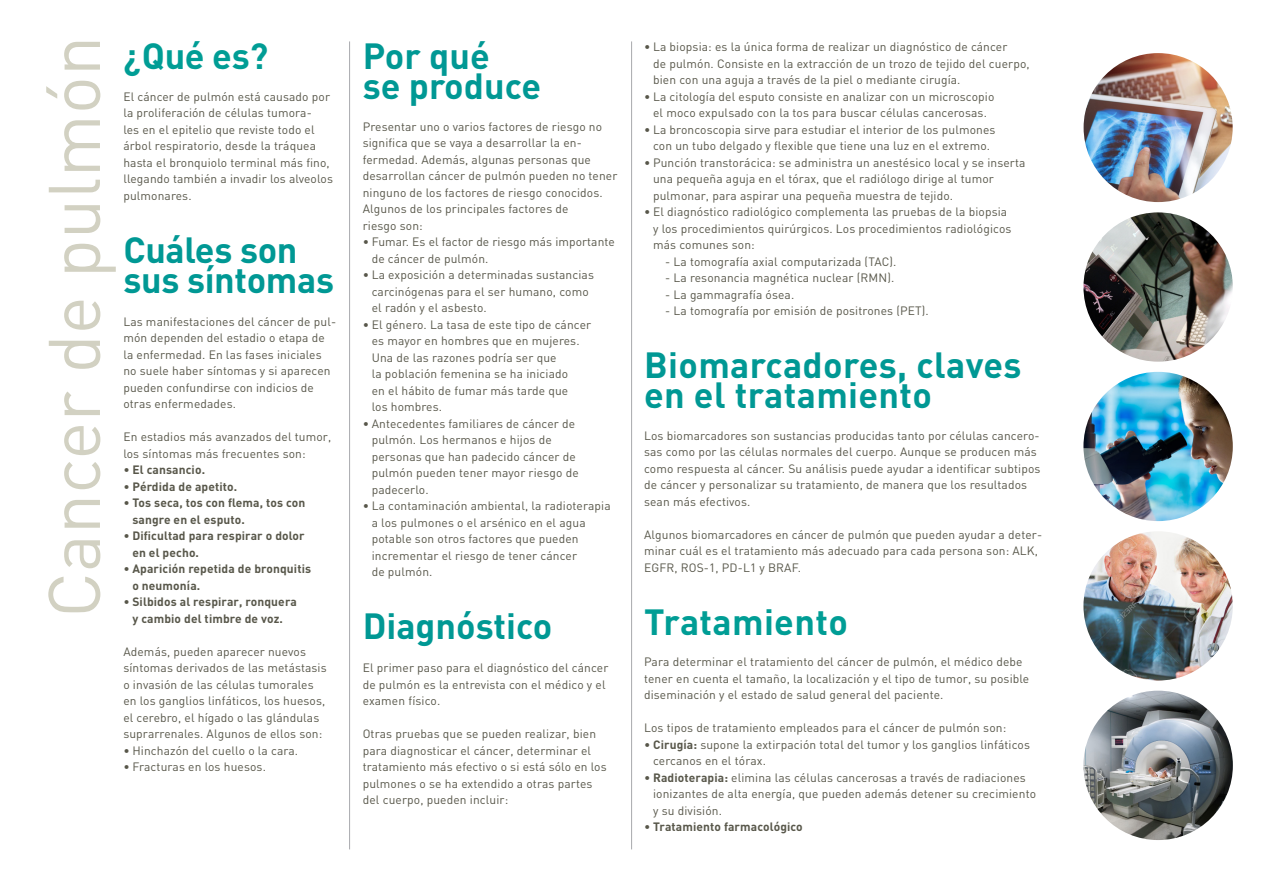
<style>
.page{position:relative;width:1277px;height:892px;background:#fff}
.page>*{position:absolute;margin:0;border:0;box-sizing:border-box;transform-origin:0 0}
.t1{font:71.85px "DIN";color:#d2d1c2}
.t2{font:700 36px/30px "DIN";color:#009894}
.t3{font:700 36px "DIN";letter-spacing:.005em;color:#009d95}
.t4{font:12px/16.5px "DIN";letter-spacing:.01em;color:#58574a}
.t5{font:700 12px "DIN";letter-spacing:.01em;color:#58574a}
.s1{font-weight:400}
.s2{font-weight:700}
</style>
<div class="page">
<hr style="left:349px;top:41px;width:1px;height:808px;background:#a8a9ad">
<hr style="left:631px;top:41px;width:1px;height:808px;background:#a8a9ad">
<img style="left:1083px;top:372px;width:149px;height:149px;border-radius:75px">
<img style="left:1083px;top:212px;width:149px;height:150px;border-radius:75px">
<img style="left:1083px;top:531px;width:149px;height:149px;border-radius:75px">
<img style="left:1083px;top:691px;width:149px;height:149px;border-radius:75px">
<img style="left:1083px;top:53px;width:149px;height:149px;border-radius:74px">
<p class="t3" style="left:123px;top:33px;width:146px">¿Qué es?</p>
<p class="t4" style="left:123px;top:88px;width:211px">El cáncer de pulmón está causado por la proliferación de células tumora-<br>les en el epitelio que reviste todo el árbol respiratorio, desde la tráquea hasta el bronquiolo terminal más fino, llegando también a invadir los alveolos pulmonares.</p>
<p class="t2" style="left:123px;top:233px;width:212px">Cuáles son sus síntomas</p>
<p class="t4" style="left:123px;top:313px;width:214px">Las manifestaciones del cáncer de pul&shy;món dependen del estadio o etapa de la enfermedad. En las fases iniciales no suele haber síntomas y si aparecen pueden confundirse con indicios de otras enfermedades.</p>
<p class="t4" style="left:123px;top:428px;width:209px">En estadios más avanzados del tumor, los síntomas más frecuentes son:</p>
<p class="t5" style="left:123px;top:462px;width:83px"><span class="s1">•</span> El cansancio.</p>
<p class="t5" style="left:123px;top:479px;width:115px"><span class="s1">•</span> Pérdida de apetito.</p>
<p class="t5" style="left:123px;top:495px;width:183px"><span class="s1">•</span> Tos seca, tos con flema, tos con</p>
<p class="t5" style="left:132px;top:512px;width:114px">sangre en el esputo.</p>
<p class="t5" style="left:123px;top:528px;width:183px"><span class="s1">•</span> Dificultad para respirar o dolor</p>
<p class="t5" style="left:132px;top:545px;width:68px">en el pecho.</p>
<p class="t5" style="left:123px;top:561px;width:189px"><span class="s1">•</span> Aparición repetida de bronquitis</p>
<p class="t5" style="left:132px;top:578px;width:69px">o neumonía.</p>
<p class="t5" style="left:123px;top:594px;width:175px"><span class="s1">•</span> Silbidos al respirar, ronquera</p>
<p class="t5" style="left:132px;top:611px;width:152px">y cambio del timbre de voz.</p>
<p class="t4" style="left:123px;top:643px;width:205px">Además, pueden aparecer nuevos síntomas derivados de las metástasis o invasión de las células tumorales en los ganglios linfáticos, los huesos, el cerebro, el hígado o las glándulas suprarrenales. Algunos de ellos son:</p>
<p class="t4" style="left:123px;top:742px;width:176px">• Hinchazón del cuello o la cara.</p>
<p class="t4" style="left:123px;top:758px;width:144px">• Fracturas en los huesos.</p>
<p class="t1" style="left:29px;top:618px;width:583px;rotate:-90deg">Cancer de pulmón</p>
<p class="t2" style="left:362px;top:40px;width:129px">Por qué</p>
<p class="t2" style="left:362px;top:70px;width:180px">se produce</p>
<p class="t4" style="left:362px;top:118px;width:256px">Presentar uno o varios factores de riesgo no significa que se vaya a desarrollar la en&shy;fermedad. Además, algunas personas que desarrollan cáncer de pulmón pueden no tener ninguno de los factores de riesgo conocidos.</p>
<p class="t4" style="left:362px;top:200px;width:207px">Algunos de los principales factores de</p>
<p class="t4" style="left:362px;top:217px;width:62px">riesgo son:</p>
<p class="t4" style="left:371px;top:233px;width:244px;text-indent:-9px">• Fumar. Es el factor de riesgo más importante de cáncer de pulmón.</p>
<p class="t4" style="left:362px;top:266px;width:233px;text-align:center">• La exposición a determinadas sustancias carcinógenas para el ser humano, como</p>
<p class="t4" style="left:371px;top:299px;width:117px">el radón y el asbesto.</p>
<p class="t4" style="left:362px;top:316px;width:230px">• El género. La tasa de este tipo de cáncer</p>
<p class="t4" style="left:371px;top:332px;width:209px">es mayor en hombres que en mujeres.</p>
<p class="t4" style="left:371px;top:349px;width:186px">Una de las razones podría ser que</p>
<p class="t4" style="left:371px;top:365px;width:198px">la población femenina se ha iniciado</p>
<p class="t4" style="left:371px;top:382px;width:198px">en el hábito de fumar más tarde que</p>
<p class="t4" style="left:371px;top:398px;width:72px">los hombres.</p>
<p class="t4" style="left:362px;top:415px;width:214px">• Antecedentes familiares de cáncer de</p>
<p class="t4" style="left:371px;top:431px;width:181px">pulmón. Los hermanos e hijos de</p>
<p class="t4" style="left:371px;top:448px;width:205px">personas que han padecido cáncer de</p>
<p class="t4" style="left:371px;top:464px;width:208px">pulmón pueden tener mayor riesgo de</p>
<p class="t4" style="left:371px;top:481px;width:58px">padecerlo.</p>
<p class="t4" style="left:371px;top:497px;width:240px;text-indent:-9px">• La contaminación ambiental, la radioterapia a los pulmones o el arsénico en el agua</p>
<p class="t4" style="left:371px;top:530px;width:208px">potable son otros factores que pueden</p>
<p class="t4" style="left:371px;top:547px;width:207px">incrementar el riesgo de tener cáncer</p>
<p class="t4" style="left:371px;top:563px;width:62px">de pulmón.</p>
<p class="t2" style="left:362px;top:610px;width:191px">Diagnóstico</p>
<p class="t4" style="left:362px;top:659px;width:247px">El primer paso para el diagnóstico del cáncer de pulmón es la entrevista con el médico y el examen físico.</p>
<p class="t4" style="left:362px;top:725px;width:245px">Otras pruebas que se pueden realizar, bien para diagnosticar el cáncer, determinar el tratamiento más efectivo o si está sólo en los pulmones o se ha extendido a otras partes</p>
<p class="t4" style="left:362px;top:791px;width:147px">del cuerpo, pueden incluir:</p>
<p class="t4" style="left:644px;top:38px;width:365px">• La biopsia: es la única forma de realizar un diagnóstico de cáncer</p>
<p class="t4" style="left:653px;top:55px;width:378px">de pulmón. Consiste en la extracción de un trozo de tejido del cuerpo, bien con una aguja a través de la piel o mediante cirugía.</p>
<p class="t4" style="left:644px;top:88px;width:352px">• La citología del esputo consiste en analizar con un microscopio</p>
<p class="t4" style="left:653px;top:104px;width:335px">el moco expulsado con la tos para buscar células cancerosas.</p>
<p class="t4" style="left:644px;top:121px;width:353px">• La broncoscopia sirve para estudiar el interior de los pulmones</p>
<p class="t4" style="left:653px;top:137px;width:338px">con un tubo delgado y flexible que tiene una luz en el extremo.</p>
<p class="t4" style="left:653px;top:154px;width:374px;text-indent:-9px">• Punción transtorácica: se administra un anestésico local y se inserta una pequeña aguja en el tórax, que el radiólogo dirige al tumor</p>
<p class="t4" style="left:653px;top:187px;width:301px">pulmonar, para aspirar una pequeña muestra de tejido.</p>
<p class="t4" style="left:644px;top:203px;width:364px">• El diagnóstico radiológico complementa las pruebas de la biopsia</p>
<p class="t4" style="left:653px;top:220px;width:360px">y los procedimientos quirúrgicos. Los procedimientos radiológicos más comunes son:</p>
<p class="t4" style="left:665px;top:253px;width:233px">- La tomografía axial computarizada (TAC).</p>
<p class="t4" style="left:665px;top:269px;width:231px">- La resonancia magnética nuclear (RMN).</p>
<p class="t4" style="left:665px;top:286px;width:131px">- La gammagrafía ósea.</p>
<p class="t4" style="left:665px;top:302px;width:265px">- La tomografía por emisión de positrones (PET).</p>
<p class="t2" style="left:644px;top:349px;width:379px">Biomarcadores, claves en el tratamiento</p>
<p class="t4" style="left:644px;top:427px;width:398px">Los biomarcadores son sustancias producidas tanto por células cancero&shy;sas como por las células normales del cuerpo. Aunque se producen más como respuesta al cáncer. Su análisis puede ayudar a identificar subtipos de cáncer y personalizar su tratamiento, de manera que los resultados sean más efectivos.</p>
<p class="t4" style="left:644px;top:526px;width:399px">Algunos biomarcadores en cáncer de pulmón que pueden ayudar a deter&shy;minar cuál es el tratamiento más adecuado para cada persona son: ALK,<br>EGFR, ROS-1, PD-L1 y BRAF.</p>
<p class="t3" style="left:644px;top:598px;width:205px">Tratamiento</p>
<p class="t4" style="left:644px;top:653px;width:386px">Para determinar el tratamiento del cáncer de pulmón, el médico debe tener en cuenta el tamaño, la localización y el tipo de tumor, su posible diseminación y el estado de salud general del paciente.</p>
<p class="t4" style="left:644px;top:719px;width:363px">Los tipos de tratamiento empleados para el cáncer de pulmón son:</p>
<p class="t4" style="left:653px;top:736px;width:378px;text-indent:-9px">• <span class="s2">Cirugía:</span> supone la extirpación total del tumor y los ganglios linfáticos cercanos en el tórax.</p>
<p class="t4" style="left:653px;top:769px;width:384px;text-indent:-9px">• <span class="s2">Radioterapia:</span> elimina las células cancerosas a través de radiaciones ionizantes de alta energía, que pueden además detener su crecimiento</p>
<p class="t4" style="left:653px;top:802px;width:70px">y su división.</p>
<p class="t5" style="left:644px;top:819px;width:160px"><span class="s1">•</span> Tratamiento farmacológico</p>
</div>
